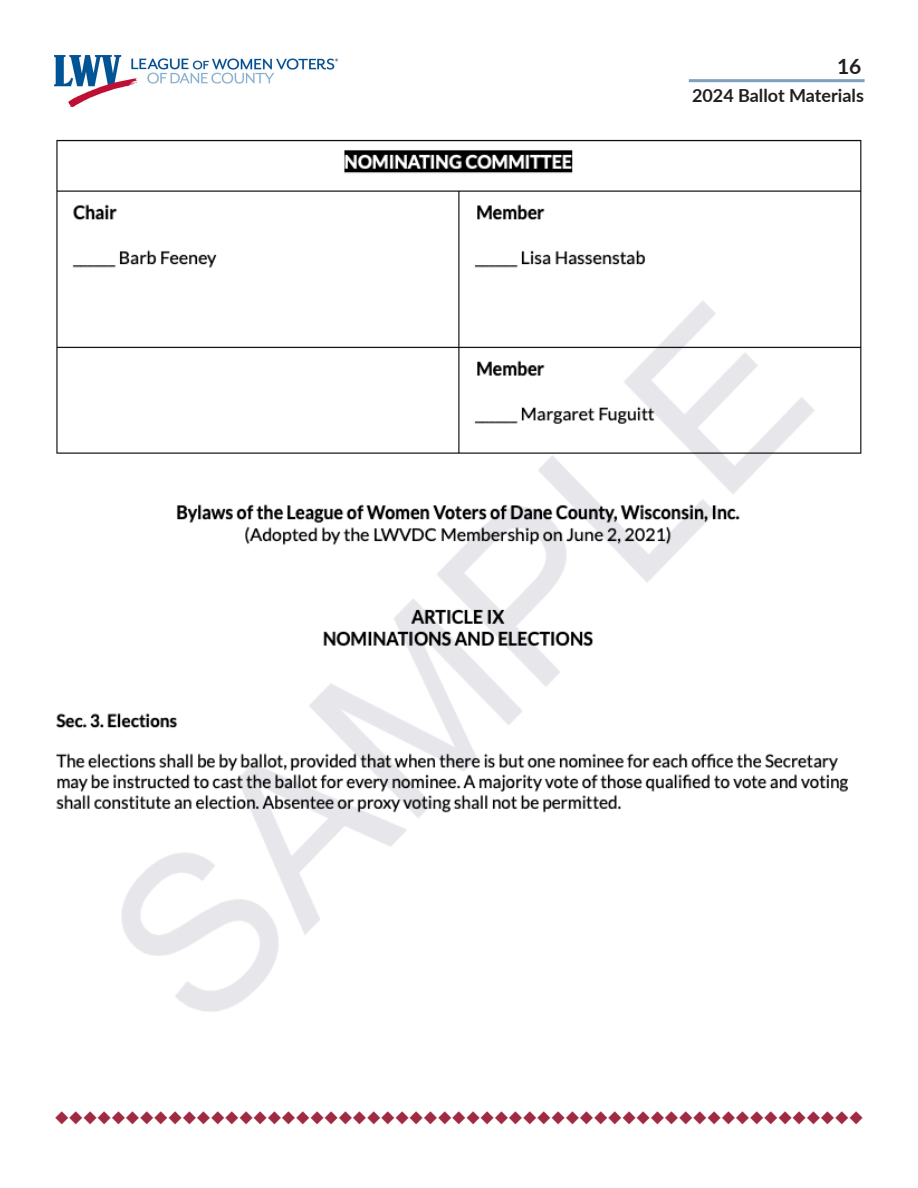
<style>
.page{position:relative;width:918px;height:1188px;background:#fff}
.page>*{position:absolute;margin:0;border:0;box-sizing:border-box;transform-origin:0 0}
.t1{font:700 21px "Lato";color:#231f20}
.t2{font:18px "Zapf Dingbats ITC";color:#a02a41}
.t3{font:700 18px "Lato";color:#231f20}
</style>
<div class="page">
<hr style="left:689px;top:79px;width:176px;height:3px;background:#7da0c1">
<img style="left:54px;top:55px;width:283px;height:52px">
<img style="left:56px;top:139px;width:806px;height:873px">
<p class="t1" style="left:837px;top:50px;width:26px">16</p>
<p class="t3" style="left:692px;top:82px;width:173px">2024 Ballot Materials</p>
<p class="t2" style="left:55px;top:1109px;width:810px">◆◆◆◆◆◆◆◆◆◆◆◆◆◆◆◆◆◆◆◆◆◆◆◆◆◆◆◆◆◆◆◆◆◆◆◆◆◆◆◆◆◆◆◆◆◆◆◆◆◆◆◆◆◆◆◆◆</p>
</div>
